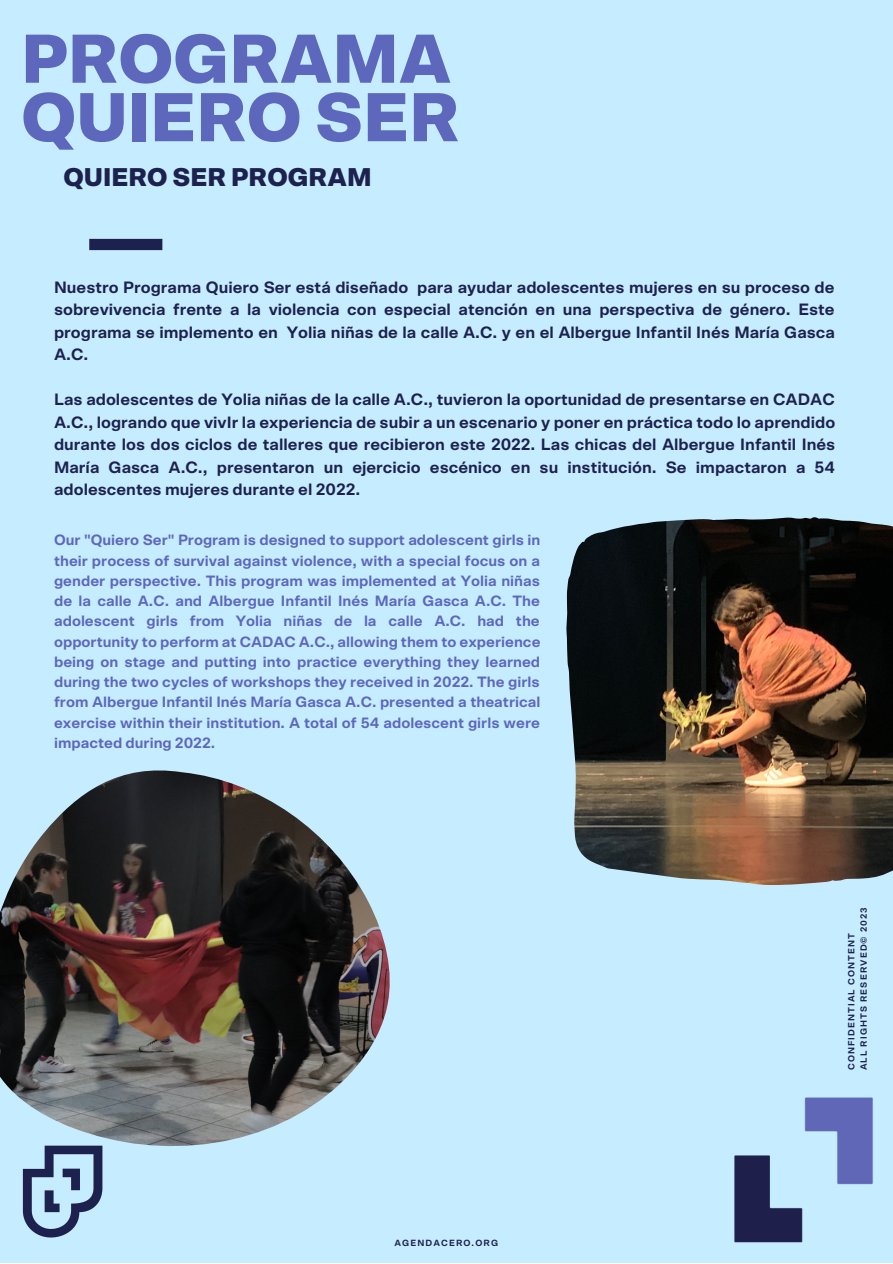
<style>
.page{position:relative;width:893px;height:1264px;background:#fff}
.page>*{position:absolute;margin:0;border:0;box-sizing:border-box;transform-origin:0 0}
.t1{font:900 69.3px/58.5px "Scto Grotesk A";color:#5d67bc}
.t2{font:900 25.8px "Scto Grotesk A";color:#1d214e}
.t3{font:700 16.5px/22.5px "Scto Grotesk A";color:#1d214e;text-align:justify}
.t4{font:700 15px/20.2px "Scto Grotesk A";color:#5d67bc;text-align:justify}
.t5{font:700 9px "Scto Grotesk A";letter-spacing:.12em;color:#1d214e}
</style>
<div class="page">
<div style="left:0;top:0;width:892px;height:1262px;background:#c6ecff"></div>
<div style="left:89px;top:239px;width:73px;height:11px;background:#1d214e"></div>
<img style="left:734px;top:1097px;width:139px;height:146px">
<img style="left:22px;top:1146px;width:81px;height:92px">
<img style="left:566px;top:517px;width:326px;height:367px">
<img style="left:0;top:770px;width:390px;height:376px">
<p class="t1" style="left:21px;top:33px;width:440px">PROGRAMA<br>QUIERO SER</p>
<p class="t2" style="left:63px;top:165px;width:309px">QUIERO SER PROGRAM</p>
<p class="t3" style="left:54px;top:277px;width:782px">Nuestro Programa Quiero Ser está diseñado para ayudar adolescentes mujeres en su proceso de sobrevivencia frente a la violencia con especial atención en una perspectiva de género. Este programa se implemento en Yolia niñas de la calle A.C. y en el Albergue Infantil Inés María Gasca A.C.</p>
<p class="t3" style="left:54px;top:389px;width:782px">Las adolescentes de Yolia niñas de la calle A.C., tuvieron la oportunidad de presentarse en CADAC A.C., logrando que vivIr la experiencia de subir a un escenario y poner en práctica todo lo aprendido durante los dos ciclos de talleres que recibieron este 2022. Las chicas del Albergue Infantil Inés María Gasca A.C., presentaron un ejercicio escénico en su institución. Se impactaron a 54 adolescentes mujeres durante el 2022.</p>
<p class="t4" style="left:54px;top:531px;width:488px">Our "Quiero Ser" Program is designed to support adolescent girls in their process of survival against violence, with a special focus on a gender perspective. This program was implemented at Yolia niñas de la calle A.C. and Albergue Infantil Inés María Gasca A.C. The adolescent girls from Yolia niñas de la calle A.C. had the opportunity to perform at CADAC A.C., allowing them to experience being on stage and putting into practice everything they learned during the two cycles of workshops they received in 2022. The girls from Albergue Infantil Inés María Gasca A.C. presented a theatrical exercise within their institution. A total of 54 adolescent girls were impacted during 2022.</p>
<p class="t5" style="left:859px;top:1070px;width:165px;rotate:-90deg">ALL RIGHTS RESERVED© 2023</p>
<p class="t5" style="left:847px;top:1070px;width:139px;rotate:-90deg">CONFIDENTIAL CONTENT</p>
<p class="t5" style="left:394px;top:1239px;width:105px">AGENDACERO.ORG</p>
</div>
